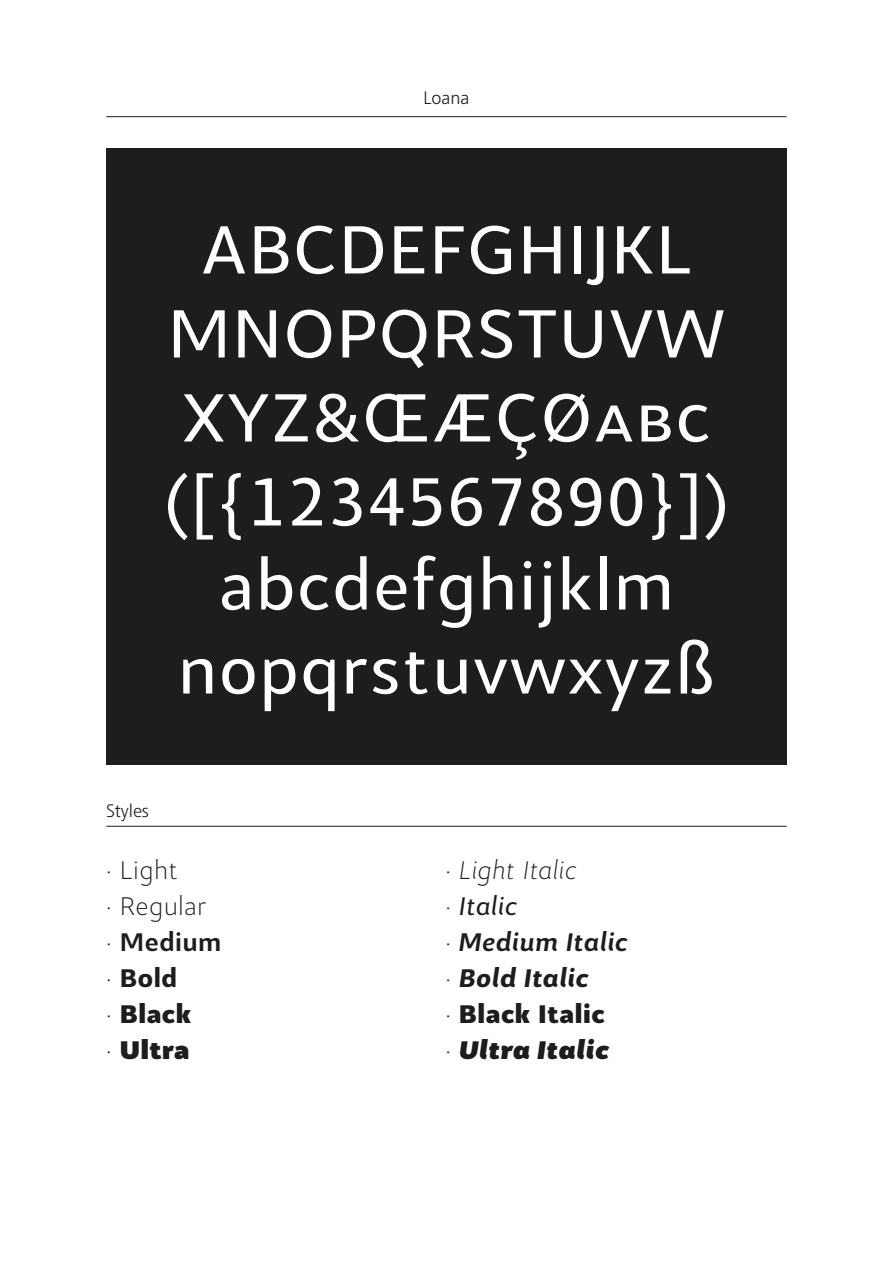
<style>
.page{position:relative;width:893px;height:1263px;background:#fff}
.page>*{position:absolute;margin:0;border:0;box-sizing:border-box;transform-origin:0 0}
.t1{font:72px "Loana PLUS 55";letter-spacing:.02em;color:#fff}
.t2{font:27px "Loana PLUS 85";letter-spacing:.015em;color:#1d1d1b}
.t3{font:27px "Loana PLUS 45";letter-spacing:.005em;color:#1d1d1b}
.t4{font:27px "Loana PLUS 66";letter-spacing:.015em;color:#1d1d1b}
.t5{font:27px "Loana PLUS 46";letter-spacing:.005em;color:#1d1d1b}
.t6{font:27px "Loana PLUS 96";letter-spacing:.02em;color:#1d1d1b}
.t7{font:27px "Loana PLUS 76";letter-spacing:.015em;color:#1d1d1b}
.t8{font:27px "Loana PLUS 56";letter-spacing:.01em;color:#1d1d1b}
.t9{font:27px "Loana PLUS 65";letter-spacing:.015em;color:#1d1d1b}
.t10{font:27px "Loana PLUS 95";letter-spacing:.02em;color:#1d1d1b}
.t11{font:27px "Loana PLUS 75";color:#1d1d1b}
.t12{font:18px "Adora PLUS 45";color:#1d1d1b}
.s1{font-family:"Loana PLUS 45"}
</style>
<div class="page">
<div style="left:106px;top:149px;width:681px;height:616px;background:#1d1d1b"></div>
<hr style="left:106px;top:826px;width:681px;height:1px;background:#1d1d1b">
<hr style="left:106px;top:116px;width:681px;height:1px;background:#1d1d1b">
<p class="t12" style="left:423px;top:86px;width:48px">Loana</p>
<p class="t1" style="left:201px;top:201px;width:493px">ABCDEFGHIJKL</p>
<p class="t1" style="left:168px;top:285px;width:559px">MNOPQRSTUVW</p>
<p class="t1" style="left:182px;top:369px;width:530px">XYZ&amp;ŒÆÇØABC</p>
<p class="t1" style="left:164px;top:453px;width:567px">([{1234567890}])</p>
<p class="t1" style="left:219px;top:537px;width:457px">abcdefghijklm</p>
<p class="t1" style="left:178px;top:621px;width:539px">nopqrstuvwxyzß</p>
<p class="t12" style="left:106px;top:799px;width:44px">Styles</p>
<p class="t3" style="left:106px;top:852px;width:73px">· Light</p>
<p class="t5" style="left:445px;top:852px;width:133px"><span class="s1">·</span> Light Italic</p>
<p class="t3" style="left:106px;top:888px;width:102px">· Regular</p>
<p class="t8" style="left:445px;top:888px;width:73px"><span class="s1">·</span> Italic</p>
<p class="t9" style="left:106px;top:924px;width:117px"><span class="s1">·</span> Medium</p>
<p class="t4" style="left:445px;top:924px;width:184px"><span class="s1">·</span> Medium Italic</p>
<p class="t11" style="left:106px;top:960px;width:72px"><span class="s1">·</span> Bold</p>
<p class="t7" style="left:445px;top:959px;width:145px"><span class="s1">·</span> Bold Italic</p>
<p class="t2" style="left:106px;top:995px;width:86px"><span class="s1">·</span> Black</p>
<p class="t2" style="left:445px;top:995px;width:161px"><span class="s1">·</span> Black Italic</p>
<p class="t10" style="left:106px;top:1031px;width:85px"><span class="s1">·</span> Ultra</p>
<p class="t6" style="left:445px;top:1031px;width:165px"><span class="s1">·</span> Ultra Italic</p>
</div>
